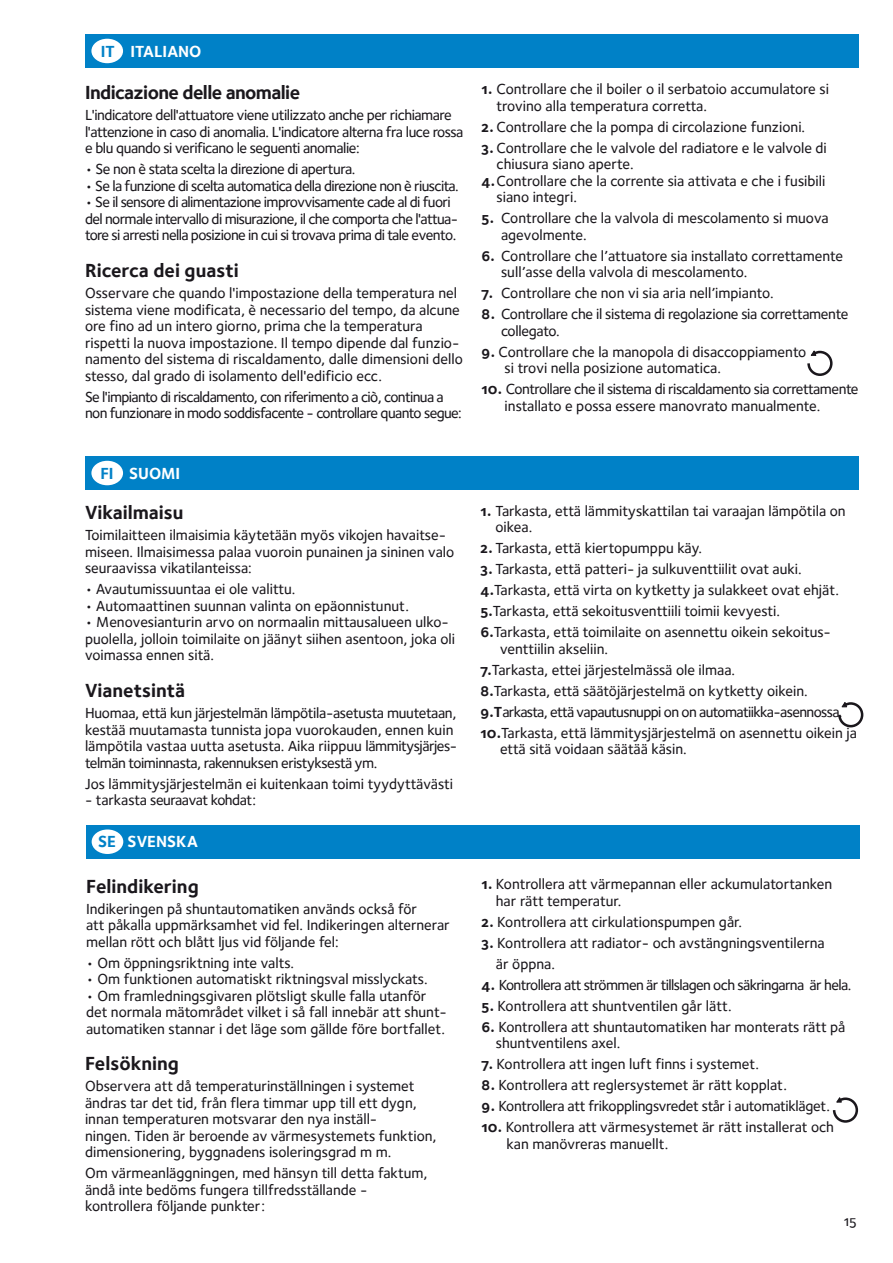
<style>
.page{position:relative;width:893px;height:1263px;background:#fff}
.page>*{position:absolute;margin:0;border:0;box-sizing:border-box;transform-origin:0 0}
.t1{font:19.5px "Foundry Sterling Bold OSF";color:#1a171c}
.t2{font:19.5px "Foundry Sterling Bold OSF";letter-spacing:-.03em;color:#1a171c}
.t3{font:16.5px "Foundry Sterling Bold OSF";color:#fff}
.t4{font:15px/16.5px "Foundry Sterling Medium OSF";color:#1a171c}
.t5{font:15px/16.5px "Foundry Sterling Medium OSF";letter-spacing:-.04em;color:#1a171c}
.t6{font:15px/16.5px "Foundry Sterling Medium OSF";letter-spacing:-.03em;color:#1a171c}
.t7{font:15px/16.5px "Foundry Sterling Medium OSF";letter-spacing:-.02em;color:#1a171c}
.s1{color:#0081c7}
.s2{font-family:"Foundry Sterling Bold OSF"}
</style>
<div class="page">
<div style="left:85px;top:456px;width:774px;height:34px;background:#0081c7"></div>
<div style="left:91px;top:461px;width:32px;height:24px;background:#fff;border-radius:50%"></div>
<div style="left:86px;top:825px;width:773px;height:34px;background:#0081c7"></div>
<div style="left:92px;top:829px;width:31px;height:25px;background:#fff;border-radius:50%"></div>
<svg style="left:807px;top:350px;width:26px;height:26px"></svg>
<div style="left:85px;top:34px;width:774px;height:34px;background:#0081c7"></div>
<div style="left:91px;top:39px;width:32px;height:24px;background:#fff;border-radius:50%"></div>
<svg style="left:838px;top:702px;width:26px;height:25px"></svg>
<svg style="left:832px;top:1097px;width:27px;height:26px"></svg>
<p class="t3" style="left:101px;top:42px;width:102px"><span class="s1">IT</span> ITALIANO</p>
<h1 class="t2" style="left:85px;top:81px;width:217px">Indicazione delle anomalie</h1>
<p class="t6" style="left:85px;top:107px;width:380px">L'indicatore dell'attuatore viene utilizzato anche per richiamare l'attenzione in caso di anomalia. L'indicatore alterna fra luce rossa e blu quando si verificano le seguenti anomalie:</p>
<p class="t6" style="left:85px;top:161px;width:272px">• Se non è stata scelta la direzione di apertura.</p>
<p class="t5" style="left:85px;top:178px;width:375px">• Se la funzione di scelta automatica della direzione non è riuscita.</p>
<p class="t5" style="left:85px;top:194px;width:375px">• Se il sensore di alimentazione improvvisamente cade al di fuori del normale intervallo di misurazione, il che comporta che l'attua&shy;tore si arresti nella posizione in cui si trovava prima di tale evento.</p>
<h1 class="t1" style="left:85px;top:259px;width:155px">Ricerca dei guasti</h1>
<p class="t4" style="left:85px;top:285px;width:379px">Osservare che quando l'impostazione della temperatura nel sistema viene modificata, è necessario del tempo, da alcune ore fino ad un intero giorno, prima che la temperatura rispetti la nuova impostazione. Il tempo dipende dal funzio&shy;namento del sistema di riscaldamento, dalle dimensioni dello stesso, dal grado di isolamento dell'edificio ecc.</p>
<p class="t5" style="left:85px;top:388px;width:378px">Se l'impianto di riscaldamento, con riferimento a ciò, continua a non funzionare in modo soddisfacente - controllare quanto segue:</p>
<p class="t4" style="left:497px;top:81px;width:334px;text-indent:-15px"><span class="s2">1.</span> Controllare che il boiler o il serbatoio accumulatore si trovino alla temperatura corretta.</p>
<p class="t4" style="left:482px;top:118px;width:325px"><span class="s2">2.</span> Controllare che la pompa di circolazione funzioni.</p>
<p class="t4" style="left:482px;top:139px;width:347px"><span class="s2">3.</span> Controllare che le valvole del radiatore e le valvole di</p>
<p class="t4" style="left:497px;top:156px;width:139px">chiusura siano aperte.</p>
<p class="t4" style="left:482px;top:172px;width:345px"><span class="s2">4.</span>Controllare che la corrente sia attivata e che i fusibili</p>
<p class="t4" style="left:497px;top:189px;width:82px">siano integri.</p>
<p class="t4" style="left:501px;top:210px;width:329px;text-indent:-19px"><span class="s2">5.</span> Controllare che la valvola di mescolamento si muova agevolmente.</p>
<p class="t4" style="left:501px;top:247px;width:344px;text-indent:-19px"><span class="s2">6.</span> Controllare che l’attuatore sia installato correttamente sull’asse della valvola di mescolamento.</p>
<p class="t4" style="left:482px;top:285px;width:294px"><span class="s2">7.</span> Controllare che non vi sia aria nell’impianto.</p>
<p class="t7" style="left:501px;top:306px;width:349px;text-indent:-20px"><span class="s2">8.</span> Controllare che il sistema di regolazione sia correttamente collegato.</p>
<p class="t4" style="left:505px;top:343px;width:303px;text-indent:-23px"><span class="s2">9.</span> Controllare che la manopola di disaccoppiamento si trovi nella posizione automatica.</p>
<p class="t6" style="left:505px;top:381px;width:355px;text-indent:-23px"><span class="s2">10.</span> Controllare che il sistema di riscaldamento sia correttamente installato e possa essere manovrato manualmente.</p>
<p class="t3" style="left:100px;top:463px;width:81px"><span class="s1">FI</span> SUOMI</p>
<h1 class="t1" style="left:85px;top:501px;width:100px">Vikailmaisu</h1>
<p class="t4" style="left:85px;top:527px;width:371px">Toimilaitteen ilmaisimia käytetään myös vikojen havaitse&shy;miseen. Ilmaisimessa palaa vuoroin punainen ja sininen valo seuraavissa vikatilanteissa:</p>
<p class="t4" style="left:85px;top:581px;width:212px">• Avautumissuuntaa ei ole valittu.</p>
<p class="t4" style="left:85px;top:597px;width:325px">• Automaattinen suunnan valinta on epäonnistunut.</p>
<p class="t4" style="left:85px;top:614px;width:372px">• Menovesianturin arvo on normaalin mittausalueen ulko&shy;puolella, jolloin toimilaite on jäänyt siihen asentoon, joka oli voimassa ennen sitä.</p>
<h1 class="t1" style="left:85px;top:679px;width:102px">Vianetsintä</h1>
<p class="t7" style="left:85px;top:704px;width:374px">Huomaa, että kun järjestelmän lämpötila-asetusta muutetaan, kestää muutamasta tunnista jopa vuorokauden, ennen kuin lämpötila vastaa uutta asetusta. Aika riippuu lämmitysjärjes&shy;telmän toiminnasta, rakennuksen eristyksestä ym.</p>
<p class="t4" style="left:85px;top:775px;width:370px">Jos lämmitysjärjestelmän ei kuitenkaan toimi tyydyttävästi</p>
<p class="t6" style="left:85px;top:791px;width:173px">- tarkasta seuraavat kohdat:</p>
<p class="t3" style="left:98px;top:832px;width:102px"><span class="s1">SE</span> SVENSKA</p>
<h1 class="t1" style="left:86px;top:874px;width:114px">Felindikering</h1>
<p class="t4" style="left:86px;top:900px;width:365px">Indikeringen på shuntautomatiken används också för<br>att påkalla uppmärksamhet vid fel. Indikeringen alternerar mellan rött och blått ljus vid följande fel:</p>
<p class="t4" style="left:86px;top:954px;width:210px">• Om öppningsriktning inte valts.</p>
<p class="t4" style="left:86px;top:970px;width:343px">• Om funktionen automatiskt riktningsval misslyckats.</p>
<p class="t4" style="left:86px;top:987px;width:362px">• Om framledningsgivaren plötsligt skulle falla utanför det normala mätområdet vilket i så fall innebär att shunt&shy;automatiken stannar i det läge som gällde före bortfallet.</p>
<h1 class="t1" style="left:85px;top:1052px;width:95px">Felsökning</h1>
<p class="t4" style="left:85px;top:1078px;width:353px">Observera att då temperaturinställningen i systemet ändras tar det tid, från flera timmar upp till ett dygn, innan temperaturen motsvarar den nya inställ-<br>ningen. Tiden är beroende av värmesystemets funktion, dimensionering, byggnadens isoleringsgrad m m.</p>
<p class="t4" style="left:85px;top:1165px;width:344px">Om värmeanläggningen, med hänsyn till detta faktum, ändå inte bedöms fungera tillfredsställande - kontrollera följande punkter:</p>
<p class="t4" style="left:495px;top:502px;width:352px;text-indent:-15px"><span class="s2">1.</span> Tarkasta, että lämmityskattilan tai varaajan lämpötila on oikea.</p>
<p class="t4" style="left:480px;top:540px;width:223px"><span class="s2">2.</span> Tarkasta, että kiertopumppu käy.</p>
<p class="t4" style="left:480px;top:559px;width:360px;line-height:21px"><span class="s2">3.</span> Tarkasta, että patteri- ja sulkuventtiilit ovat auki.<br><span class="s2">4.</span>Tarkasta, että virta on kytketty ja sulakkeet ovat ehjät.<br><span class="s2">5.</span>Tarkasta, että sekoitusventtiili toimii kevyesti.<br><span class="s2">6.</span>Tarkasta, että toimilaite on asennettu oikein sekoitus-</p>
<p class="t4" style="left:480px;top:638px;width:378px;line-height:21px;text-indent:19px">venttiilin akseliin.<br><span class="s2">7.</span>Tarkasta, ettei järjestelmässä ole ilmaa.<br><span class="s2">8.</span>Tarkasta, että säätöjärjestelmä on kytketty oikein.<br><span class="s2">9.T</span>arkasta, että vapautusnuppi on on automatiikka-asennossa.<br><span class="s2">10.</span>Tarkasta, että lämmitysjärjestelmä on asennettu oikein ja</p>
<p class="t4" style="left:500px;top:741px;width:188px">että sitä voidaan säätää käsin.</p>
<p class="t4" style="left:496px;top:876px;width:338px;text-indent:-14px"><span class="s2">1.</span> Kontrollera att värmepannan eller ackumulatortanken har rätt temperatur.</p>
<p class="t4" style="left:482px;top:913px;width:262px"><span class="s2">2.</span> Kontrollera att cirkulationspumpen går.</p>
<p class="t4" style="left:496px;top:932px;width:330px;line-height:21px;text-indent:-14px"><span class="s2">3.</span> Kontrollera att radiator- och avstängningsventilerna är öppna.</p>
<p class="t5" style="left:482px;top:976px;width:371px"><span class="s2">4.</span> Kontrollera att strömmen är tillslagen och säkringarna är hela.</p>
<p class="t4" style="left:482px;top:997px;width:252px"><span class="s2">5.</span> Kontrollera att shuntventilen går lätt.</p>
<p class="t4" style="left:496px;top:1018px;width:351px;text-indent:-14px"><span class="s2">6.</span> Kontrollera att shuntautomatiken har monterats rätt på shuntventilens axel.</p>
<p class="t4" style="left:482px;top:1056px;width:279px"><span class="s2">7.</span> Kontrollera att ingen luft finns i systemet.</p>
<p class="t4" style="left:482px;top:1077px;width:307px"><span class="s2">8.</span> Kontrollera att reglersystemet är rätt kopplat.</p>
<p class="t7" style="left:482px;top:1098px;width:350px"><span class="s2">9.</span> Kontrollera att frikopplingsvredet står i automatikläget.</p>
<p class="t4" style="left:507px;top:1119px;width:329px;text-indent:-25px"><span class="s2">10.</span> Kontrollera att värmesystemet är rätt installerat och kan manövreras manuellt.</p>
<p class="t4" style="left:844px;top:1212px;width:14px">15</p>
</div>
